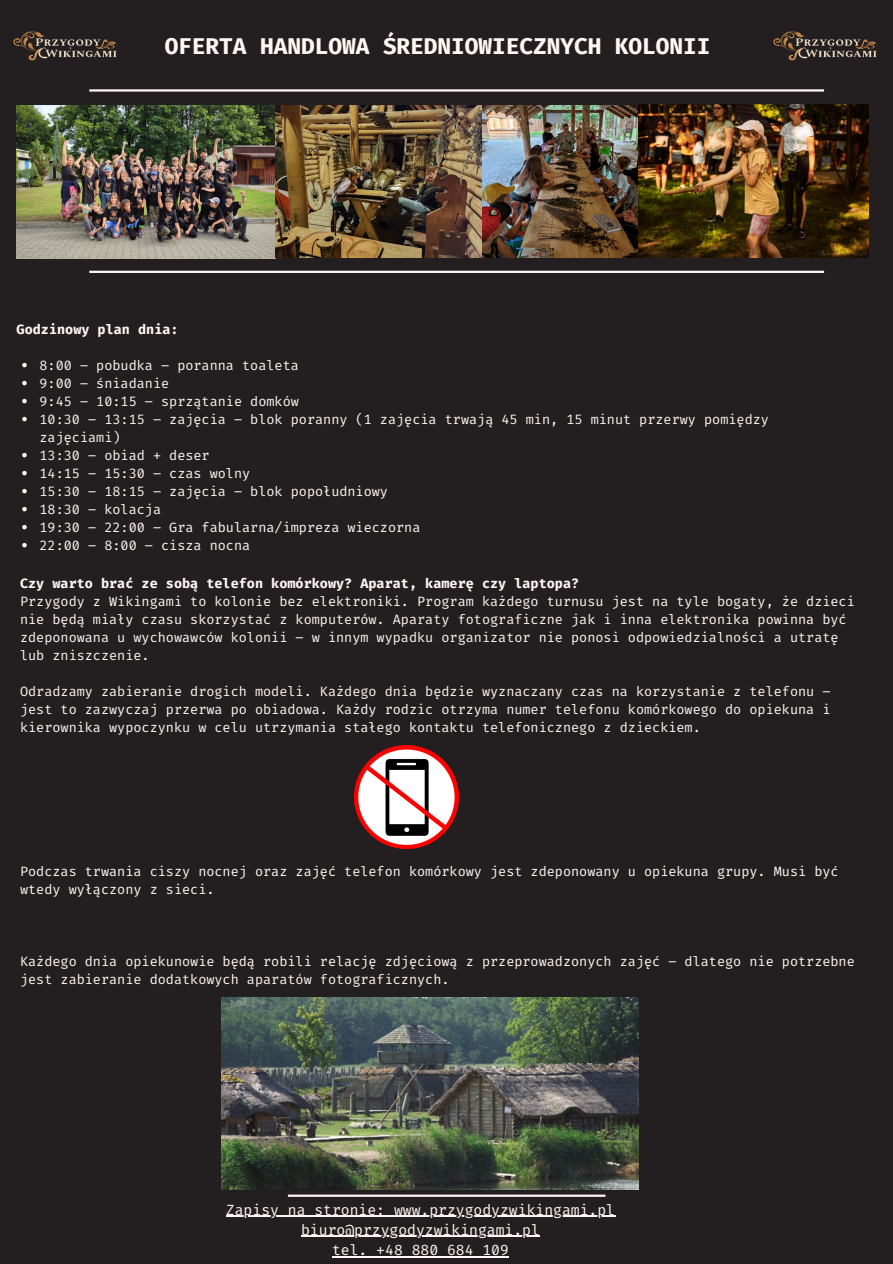
<style>
.page{position:relative;width:893px;height:1264px;background:#fff}
.page>*{position:absolute;margin:0;border:0;box-sizing:border-box;transform-origin:0 0}
.t1{font:700 22.8px "Fira Code";color:#fef7f2}
.t2{font:14.7px "Fira Code";color:#fef7f2}
.t3{font:13.5px/18px "Fira Code";color:#fef7f2}
.t4{font:700 13.5px "Fira Code";color:#fef7f2}
</style>
<div class="page">
<div style="left:0;top:0;width:892px;height:1263px;background:#231f20"></div>
<hr style="left:288px;top:1194px;width:317px;height:2px;background:#fef7f2">
<img style="left:17px;top:105px;width:851px;height:153px">
<hr style="left:89px;top:271px;width:735px;height:2px;background:#fef7f2">
<img style="left:13px;top:31px;width:104px;height:30px">
<hr style="left:89px;top:89px;width:735px;height:3px;background:#fef7f2">
<img style="left:773px;top:31px;width:104px;height:30px">
<img style="left:355px;top:745px;width:103px;height:103px">
<img style="left:222px;top:997px;width:416px;height:192px">
<hr style="left:226px;top:1215px;width:389px;height:1px;background:#fef7f2">
<hr style="left:301px;top:1235px;width:239px;height:1px;background:#fef7f2">
<hr style="left:332px;top:1256px;width:177px;height:1px;background:#fef7f2">
<svg style="left:22px;top:363px;width:5px;height:4px"></svg>
<svg style="left:22px;top:381px;width:5px;height:4px"></svg>
<svg style="left:22px;top:399px;width:5px;height:4px"></svg>
<svg style="left:22px;top:417px;width:5px;height:4px"></svg>
<svg style="left:22px;top:453px;width:5px;height:4px"></svg>
<svg style="left:22px;top:471px;width:5px;height:4px"></svg>
<svg style="left:22px;top:489px;width:5px;height:4px"></svg>
<svg style="left:22px;top:507px;width:5px;height:4px"></svg>
<svg style="left:22px;top:525px;width:5px;height:4px"></svg>
<svg style="left:22px;top:543px;width:5px;height:4px"></svg>
<p class="t1" style="left:165px;top:31px;width:547px">OFERTA HANDLOWA ŚREDNIOWIECZNYCH KOLONII</p>
<p class="t4" style="left:17px;top:320px;width:164px">Godzinowy plan dnia:</p>
<p class="t3" style="left:40px;top:356px;width:261px">8:00 – pobudka – poranna toaleta</p>
<p class="t3" style="left:40px;top:374px;width:131px">9:00 – śniadanie</p>
<p class="t3" style="left:40px;top:392px;width:261px">9:45 – 10:15 – sprzątanie domków</p>
<p class="t3" style="left:40px;top:410px;width:731px">10:30 – 13:15 – zajęcia – blok poranny (1 zajęcia trwają 45 min, 15 minut przerwy pomiędzy zajęciami)</p>
<p class="t3" style="left:40px;top:446px;width:172px">13:30 – obiad + deser</p>
<p class="t3" style="left:40px;top:464px;width:212px">14:15 – 15:30 – czas wolny</p>
<p class="t3" style="left:40px;top:482px;width:350px">15:30 – 18:15 – zajęcia – blok popołudniowy</p>
<p class="t3" style="left:40px;top:500px;width:123px">18:30 – kolacja</p>
<p class="t3" style="left:40px;top:518px;width:382px">19:30 – 22:00 – Gra fabularna/impreza wieczorna</p>
<p class="t3" style="left:40px;top:536px;width:212px">22:00 – 8:00 – cisza nocna</p>
<p class="t4" style="left:20px;top:574px;width:560px">Czy warto brać ze sobą telefon komórkowy? Aparat, kamerę czy laptopa?</p>
<p class="t3" style="left:20px;top:592px;width:836px">Przygody z Wikingami to kolonie bez elektroniki. Program każdego turnusu jest na tyle bogaty, że dzieci nie będą miały czasu skorzystać z komputerów. Aparaty fotograficzne jak i inna elektronika powinna być zdeponowana u wychowawców kolonii – w innym wypadku organizator nie ponosi odpowiedzialności a utratę lub zniszczenie.</p>
<p class="t3" style="left:20px;top:682px;width:812px;text-align:justify">Odradzamy zabieranie drogich modeli. Każdego dnia będzie wyznaczany czas na korzystanie z telefonu – jest to zazwyczaj przerwa po obiadowa. Każdy rodzic otrzyma numer telefonu komórkowego do opiekuna i kierownika wypoczynku w celu utrzymania stałego kontaktu telefonicznego z dzieckiem.</p>
<p class="t3" style="left:20px;top:862px;width:817px">Podczas trwania ciszy nocnej oraz zajęć telefon komórkowy jest zdeponowany u opiekuna grupy. Musi być</p>
<p class="t3" style="left:20px;top:880px;width:196px">wtedy wyłączony z sieci.</p>
<p class="t3" style="left:20px;top:952px;width:836px">Każdego dnia opiekunowie będą robili relację zdjęciową z przeprowadzonych zajęć – dlatego nie potrzebne jest zabieranie dodatkowych aparatów fotograficznych.</p>
<p class="t2" style="left:226px;top:1199px;width:390px">Zapisy na stronie: www.przygodyzwikingami.pl</p>
<p class="t2" style="left:301px;top:1220px;width:240px">biuro@przygodyzwikingami.pl</p>
<p class="t2" style="left:332px;top:1240px;width:178px">tel. +48 880 684 109</p>
</div>
